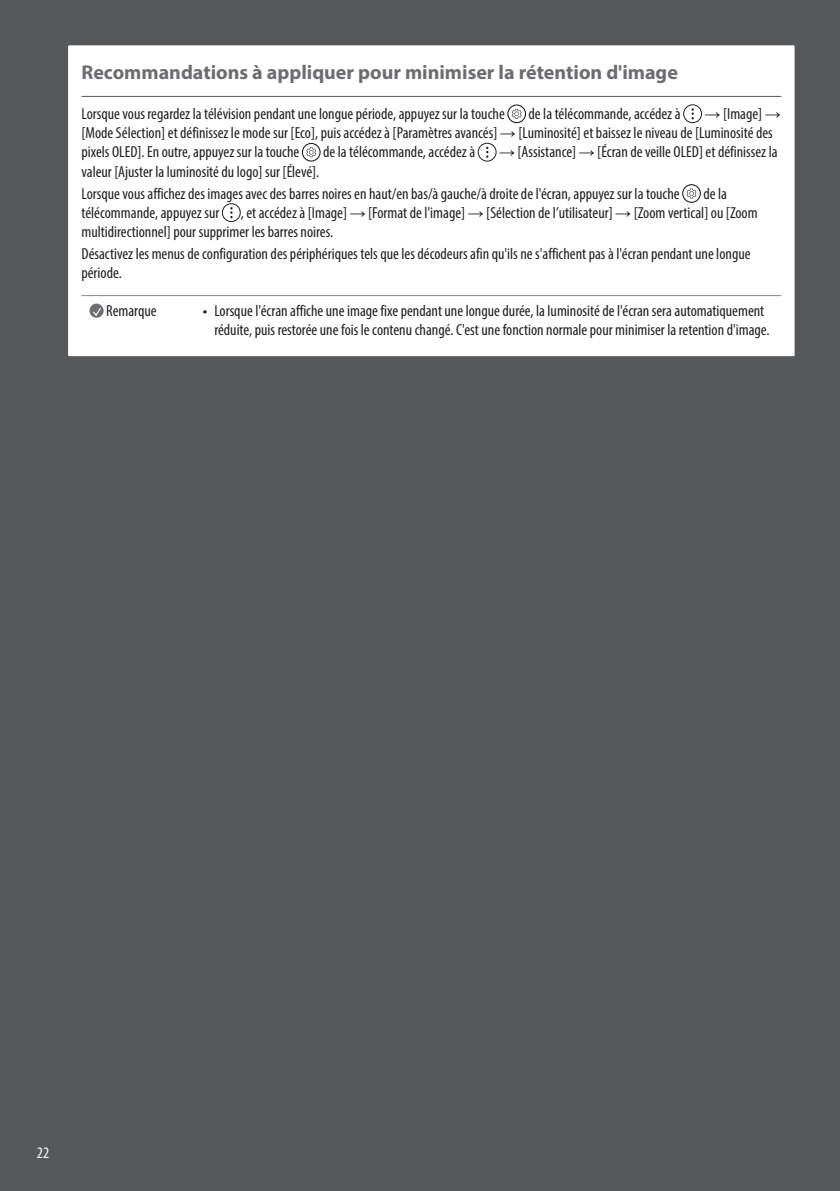
<style>
.page{position:relative;width:840px;height:1191px;background:#fff}
.page>*{position:absolute;margin:0;border:0;box-sizing:border-box;transform-origin:0 0}
.t1{font:700 20px "Myriad Pro";color:#6c6d70}
.t2{font:condensed 16px/19.2px "Myriad Pro";color:#231f20}
.Page_Number_Left{font:condensed 16px "Myriad Pro";color:#fff}
.s1{font-family:"Arial";font-stretch:normal}
.s2{font-family:"LG Smart";font-stretch:normal}
</style>
<div class="page">
<div style="left:0;top:0;width:839px;height:1191px;background:#57585a"></div>
<div style="left:69px;top:46px;width:724px;height:309px;background:#fff"></div>
<hr style="left:81px;top:96px;width:699px;height:1px;background:#57585a">
<div style="left:507px;top:104px;width:18px;height:19px;border:1px solid #231f20;border-radius:50%"></div>
<svg style="left:511px;top:109px;width:10px;height:10px"></svg>
<div style="left:682px;top:104px;width:19px;height:19px;border:1px solid #231f20;border-radius:50%"></div>
<svg style="left:691px;top:108px;width:2px;height:11px"></svg>
<div style="left:302px;top:143px;width:18px;height:19px;border:1px solid #231f20;border-radius:50%"></div>
<svg style="left:306px;top:147px;width:10px;height:10px"></svg>
<div style="left:477px;top:143px;width:19px;height:19px;border:1px solid #231f20;border-radius:50%"></div>
<svg style="left:486px;top:147px;width:2px;height:11px"></svg>
<div style="left:681px;top:184px;width:19px;height:19px;border:1px solid #231f20;border-radius:50%"></div>
<svg style="left:686px;top:189px;width:10px;height:9px"></svg>
<div style="left:222px;top:203px;width:19px;height:19px;border:1px solid #231f20;border-radius:50%"></div>
<svg style="left:230px;top:207px;width:3px;height:11px"></svg>
<hr style="left:81px;top:295px;width:114px;height:1px;background:#87898c">
<hr style="left:195px;top:295px;width:585px;height:1px;background:#87898c">
<svg style="left:89px;top:303px;width:15px;height:15px"></svg>
<svg style="left:92px;top:306px;width:10px;height:11px"></svg>
<div style="left:68px;top:45px;width:726px;height:311px;border:2px solid #fff"></div>
<p class="t1" style="left:81px;top:60px;width:597px">Recommandations à appliquer pour minimiser la rétention d'image</p>
<p class="t2" style="left:81px;top:104px;width:424px">Lorsque vous regardez la télévision pendant une longue période, appuyez sur la touche</p>
<p class="t2" style="left:528px;top:104px;width:153px">de la télécommande, accédez à</p>
<p class="t2" style="left:81px;top:104px;width:700px;text-indent:622px"><span class="s1">→</span> [Image] <span class="s1">→ </span>[Mode Sélection] et définissez le mode sur [Eco], puis accédez à [Paramètres avancés] <span class="s1">→</span> [Luminosité] et baissez le niveau de [Luminosité des pixels OLED]. En outre, appuyez sur la touche</p>
<p class="t2" style="left:323px;top:142px;width:153px">de la télécommande, accédez à</p>
<p class="t2" style="left:499px;top:142px;width:280px"><span class="s1">→</span> [Assistance] <span class="s1">→</span> [Écran de veille OLED] et définissez la</p>
<p class="t2" style="left:81px;top:160px;width:599px;line-height:22px">valeur [Ajuster la luminosité du logo] sur [Élevé].<br>Lorsque vous affichez des images avec des barres noires en haut/en bas/à gauche/à droite de l'écran, appuyez sur la touche</p>
<p class="t2" style="left:703px;top:183px;width:25px">de la</p>
<p class="t2" style="left:81px;top:203px;width:139px">télécommande, appuyez sur</p>
<p class="t2" style="left:81px;top:203px;width:677px;text-indent:159px">, et accédez à [Image] <span class="s1">→</span> [Format de l'image] <span class="s1">→</span> [Sélection de l’utilisateur] <span class="s1">→</span> [Zoom vertical] ou [Zoom multidirectionnel] pour supprimer les barres noires.</p>
<p class="t2" style="left:81px;top:244px;width:670px">Désactivez les menus de configuration des périphériques tels que les décodeurs afin qu'ils ne s'affichent pas à l'écran pendant une longue période.</p>
<p class="t2" style="left:106px;top:301px;width:52px">Remarque</p>
<p class="t2" style="left:214px;top:300px;width:556px;text-indent:-11px"><span class="s2">•</span> Lorsque l'écran affiche une image fixe pendant une longue durée, la luminosité de l'écran sera automatiquement réduite, puis restorée une fois le contenu changé. C'est une fonction normale pour minimiser la retention d'image.</p>
<p class="Page_Number_Left" style="left:37px;top:1142px;width:14px">22</p>
</div>
